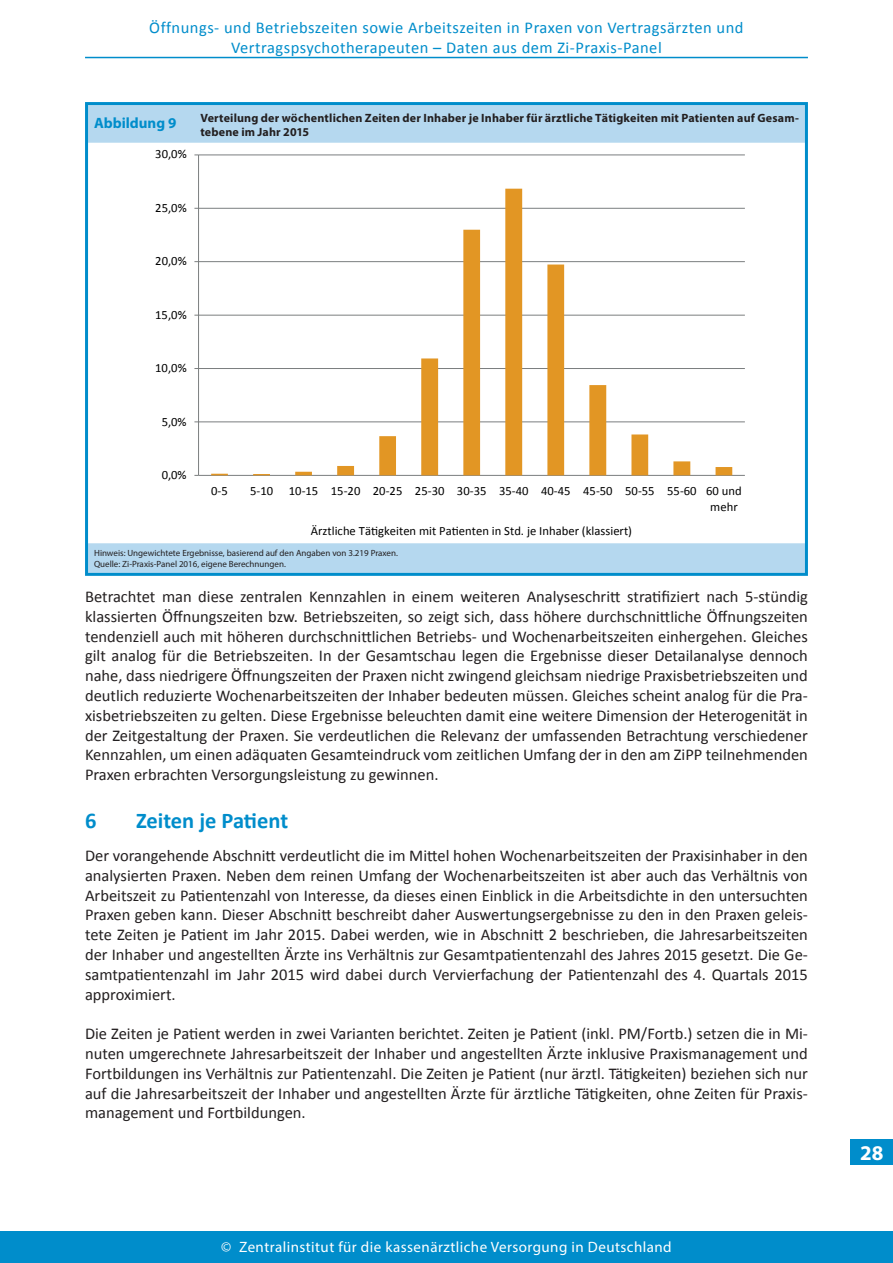
<style>
.page{position:relative;width:893px;height:1263px;background:#fff}
.page>*{position:absolute;margin:0;border:0;box-sizing:border-box;transform-origin:0 0}
.t1{font:700 22.5px "Calibri";letter-spacing:-.005em;color:#008dcb}
.t2{font:700 21px "Myriad Pro";color:#fff}
.t3{font:16.5px/19.8px "Calibri";color:#231f20;text-align:justify}
.t4{font:16.5px/19.8px "Calibri";letter-spacing:.03em;color:#008dcb;text-align:center}
.t5{font:15px "Myriad Pro";letter-spacing:.03em;color:#fff}
.t6{font:700 15px "Myriad Pro";color:#008dcb}
.t7{font:12.6px/15.5px "Calibri";color:#000001}
.t8{font:700 12px/14.4px "Myriad Pro";letter-spacing:.015em;color:#231f20}
.t9{font:9px/10.8px "Myriad Pro";color:#231f20}
</style>
<div class="page">
<div style="left:0;top:1231px;width:893px;height:32px;background:#008dcb"></div>
<hr style="left:85px;top:57px;width:723px;height:1px;background:#008dcb">
<div style="left:850px;top:1140px;width:43px;height:25px;background:#008dcb"></div>
<svg style="left:89px;top:106px;width:715px;height:466px"></svg>
<hr style="left:199px;top:155px;width:546px;height:1px;background:#7b7e7f">
<hr style="left:199px;top:208px;width:546px;height:1px;background:#7b7e7f">
<hr style="left:199px;top:261px;width:546px;height:1px;background:#7b7e7f">
<hr style="left:199px;top:315px;width:546px;height:1px;background:#7b7e7f">
<hr style="left:199px;top:368px;width:546px;height:1px;background:#7b7e7f">
<hr style="left:199px;top:422px;width:546px;height:1px;background:#7b7e7f">
<hr style="left:199px;top:475px;width:546px;height:1px;background:#7b7e7f">
<svg style="left:211px;top:189px;width:521px;height:286px"></svg>
<hr style="left:198px;top:155px;width:1px;height:320px;background:#7b7e7f">
<div style="left:85px;top:102px;width:723px;height:474px;border:3px solid #008dcb"></div>
<p class="t4" style="left:149px;top:17px;width:596px">Öffnungs- und Betriebszeiten sowie Arbeitszeiten in Praxen von Vertragsärzten und<br>Vertragspsychotherapeuten – Daten aus dem Zi-Praxis-Panel</p>
<p class="t6" style="left:94px;top:113px;width:84px">Abbildung 9</p>
<p class="t8" style="left:200px;top:110px;width:600px">Verteilung der wöchentlichen Zeiten der Inhaber je Inhaber für ärztliche Tätigkeiten mit Patienten auf Gesam&shy;tebene im Jahr 2015</p>
<p class="t7" style="left:155px;top:147px;width:33px">30,0%</p>
<p class="t7" style="left:155px;top:200px;width:33px">25,0%</p>
<p class="t7" style="left:155px;top:253px;width:33px">20,0%</p>
<p class="t7" style="left:155px;top:307px;width:33px">15,0%</p>
<p class="t7" style="left:155px;top:360px;width:33px">10,0%</p>
<p class="t7" style="left:162px;top:414px;width:26px">5,0%</p>
<p class="t7" style="left:162px;top:467px;width:26px">0,0%</p>
<p class="t7" style="left:211px;top:483px;width:18px">0-5</p>
<p class="t7" style="left:710px;top:483px;width:33px;text-indent:-460px">5-10 10-15 15-20 20-25 25-30 30-35 35-40 40-45 45-50 50-55 55-60 60 und mehr</p>
<p class="t7" style="left:311px;top:523px;width:323px">Ärztliche Tätigkeiten mit Patienten in Std. je Inhaber (klassiert)</p>
<p class="t9" style="left:94px;top:547px;width:305px">Hinweis: Ungewichtete Ergebnisse, basierend auf den Angaben von 3.219 Praxen.<br>Quelle: Zi-Praxis-Panel 2016, eigene Berechnungen.</p>
<p class="t3" style="left:85px;top:587px;width:724px">Betrachtet man diese zentralen Kennzahlen in einem weiteren Analyseschritt stratifiziert nach 5-stündig klassierten Öffnungszeiten bzw. Betriebszeiten, so zeigt sich, dass höhere durchschnittliche Öffnungszeiten tendenziell auch mit höheren durchschnittlichen Betriebs- und Wochenarbeitszeiten einhergehen. Gleiches gilt analog für die Betriebszeiten. In der Gesamtschau legen die Ergebnisse dieser Detailanalyse dennoch nahe, dass niedrigere Öffnungszeiten der Praxen nicht zwingend gleichsam niedrige Praxisbetriebszeiten und deutlich reduzierte Wochenarbeitszeiten der Inhaber bedeuten müssen. Gleiches scheint analog für die Pra&shy;xisbetriebszeiten zu gelten. Diese Ergebnisse beleuchten damit eine weitere Dimension der Heterogenität in der Zeitgestaltung der Praxen. Sie verdeutlichen die Relevanz der umfassenden Betrachtung verschiedener Kennzahlen, um einen adäquaten Gesamteindruck vom zeitlichen Umfang der in den am ZiPP teilnehmenden Praxen erbrachten Versorgungsleistung zu gewinnen.</p>
<h1 class="t1" style="left:85px;top:807px;width:13px">6</h1>
<h1 class="t1" style="left:136px;top:807px;width:154px">Zeiten je Patient</h1>
<p class="t3" style="left:85px;top:846px;width:724px">Der vorangehende Abschnitt verdeutlicht die im Mittel hohen Wochenarbeitszeiten der Praxisinhaber in den analysierten Praxen. Neben dem reinen Umfang der Wochenarbeitszeiten ist aber auch das Verhältnis von Arbeitszeit zu Patientenzahl von Interesse, da dieses einen Einblick in die Arbeitsdichte in den untersuchten Praxen geben kann. Dieser Abschnitt beschreibt daher Auswertungsergebnisse zu den in den Praxen geleis&shy;tete Zeiten je Patient im Jahr 2015. Dabei werden, wie in Abschnitt 2 beschrieben, die Jahresarbeitszeiten der Inhaber und angestellten Ärzte ins Verhältnis zur Gesamtpatientenzahl des Jahres 2015 gesetzt. Die Ge&shy;samtpatientenzahl im Jahr 2015 wird dabei durch Vervierfachung der Patientenzahl des 4. Quartals 2015 approximiert.</p>
<p class="t3" style="left:85px;top:1024px;width:724px">Die Zeiten je Patient werden in zwei Varianten berichtet. Zeiten je Patient (inkl. PM/Fortb.) setzen die in Mi&shy;nuten umgerechnete Jahresarbeitszeit der Inhaber und angestellten Ärzte inklusive Praxismanagement und Fortbildungen ins Verhältnis zur Patientenzahl. Die Zeiten je Patient (nur ärztl. Tätigkeiten) beziehen sich nur auf die Jahresarbeitszeit der Inhaber und angestellten Ärzte für ärztliche Tätigkeiten, ohne Zeiten für Praxis&shy;management und Fortbildungen.</p>
<p class="t5" style="left:221px;top:1238px;width:452px">© Zentralinstitut für die kassenärztliche Versorgung in Deutschland</p>
<p class="t2" style="left:860px;top:1139px;width:25px">28</p>
</div>
